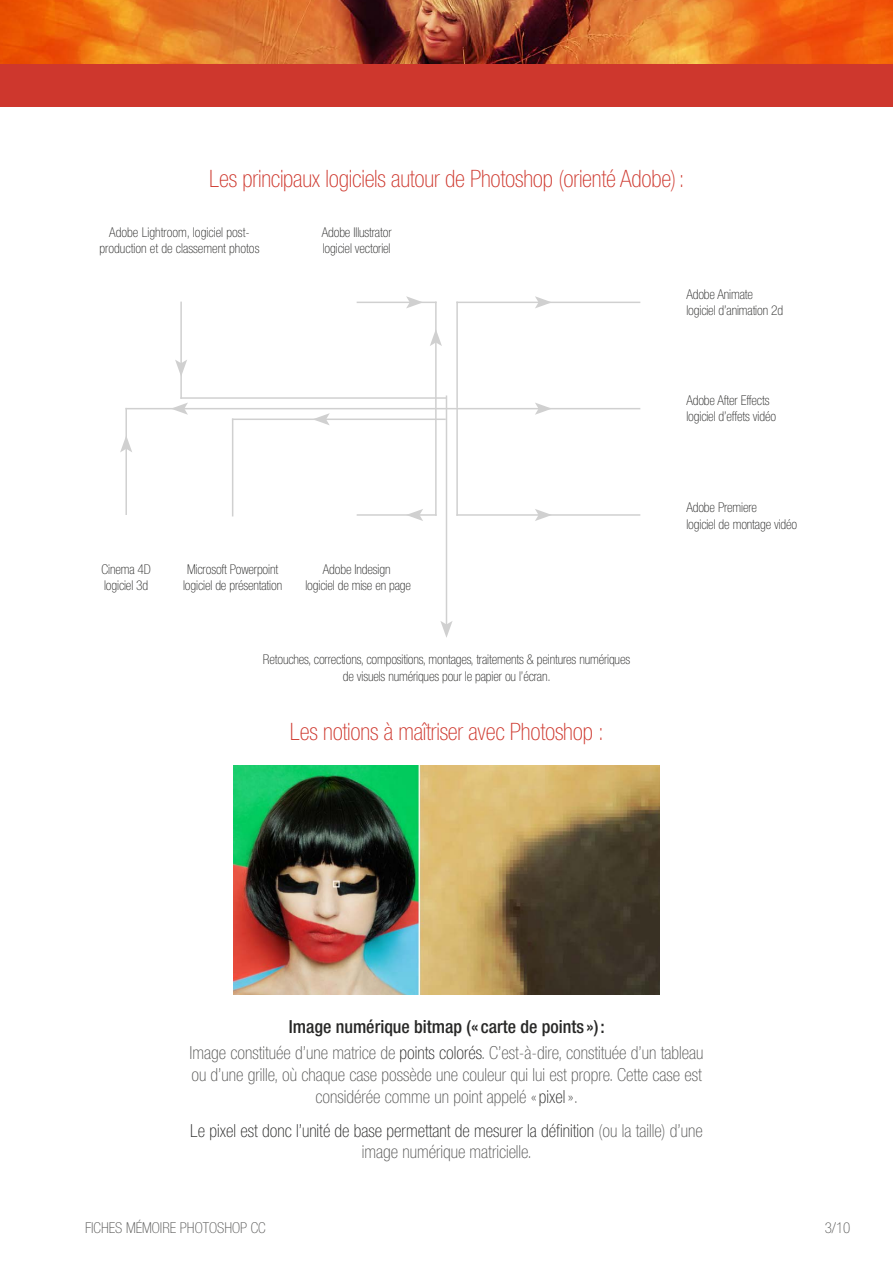
<style>
.page{position:relative;width:893px;height:1263px;background:#fff}
.page>*{position:absolute;margin:0;border:0;box-sizing:border-box;transform-origin:0 0}
.t1{font:100 condensed 24px "Helvetica Neue LT Std";letter-spacing:-.01em;color:#ce372d}
.t2{font:100 condensed 18px/25.8px "Helvetica Neue LT Std";color:#575756;text-align:center}
.t3{font:100 condensed 18px/21.6px "Helvetica Neue LT Std";color:#282827;text-align:center}
.t4{font:100 condensed 15px "Helvetica Neue LT Std";color:#575756}
.t5{font:100 condensed 13.5px/16.2px "Helvetica Neue LT Std";letter-spacing:-.01em;color:#282827}
.s1{font-weight:500;color:#282827}
.s2{color:#282827}
.s3{color:#575756}
</style>
<div class="page">
<div style="left:0;top:64px;width:893px;height:42px;background:#ce372d"></div>
<img style="left:0;top:0;width:893px;height:64px">
<hr style="left:456px;top:302px;width:184px;height:1px;background:#d0d0d0">
<hr style="left:456px;top:514px;width:184px;height:2px;background:#d0d0d0">
<hr style="left:357px;top:514px;width:80px;height:2px;background:#d0d0d0">
<hr style="left:456px;top:302px;width:2px;height:105px;background:#d0d0d0">
<hr style="left:435px;top:302px;width:2px;height:213px;background:#d0d0d0">
<hr style="left:125px;top:409px;width:2px;height:105px;background:#d0d0d0">
<hr style="left:232px;top:418px;width:1px;height:98px;background:#d0d0d0">
<hr style="left:180px;top:302px;width:2px;height:96px;background:#d0d0d0">
<hr style="left:446px;top:408px;width:194px;height:1px;background:#d0d0d0">
<hr style="left:232px;top:418px;width:214px;height:2px;background:#d0d0d0">
<hr style="left:456px;top:408px;width:2px;height:108px;background:#d0d0d0">
<hr style="left:125px;top:408px;width:321px;height:1px;background:#d0d0d0">
<hr style="left:446px;top:395px;width:1px;height:234px;background:#d0d0d0">
<hr style="left:180px;top:397px;width:266px;height:2px;background:#d0d0d0">
<hr style="left:357px;top:302px;width:80px;height:1px;background:#d0d0d0">
<svg style="left:535px;top:296px;width:17px;height:12px"></svg>
<svg style="left:535px;top:509px;width:14px;height:12px"></svg>
<svg style="left:440px;top:621px;width:13px;height:17px"></svg>
<svg style="left:535px;top:403px;width:17px;height:12px"></svg>
<svg style="left:406px;top:296px;width:17px;height:12px"></svg>
<svg style="left:409px;top:509px;width:14px;height:12px"></svg>
<svg style="left:175px;top:360px;width:12px;height:17px"></svg>
<svg style="left:120px;top:435px;width:12px;height:17px"></svg>
<svg style="left:313px;top:413px;width:17px;height:12px"></svg>
<svg style="left:430px;top:329px;width:12px;height:17px"></svg>
<svg style="left:171px;top:403px;width:17px;height:12px"></svg>
<img style="left:234px;top:765px;width:425px;height:229px">
<h1 class="t1" style="left:209px;top:165px;width:477px">Les principaux logiciels autour de Photoshop (orienté Adobe):</h1>
<p class="t5" style="left:99px;top:224px;width:161px;text-align:center">Adobe Lightroom, logiciel post&shy;production et de classement photos</p>
<p class="t5" style="left:322px;top:224px;width:71px">Adobe Illustrator logiciel vectoriel</p>
<p class="t5" style="left:102px;top:561px;width:51px">Cinema 4D logiciel 3d</p>
<p class="t5" style="left:305px;top:561px;width:107px;text-align:center">Adobe Indesign<br>logiciel de mise en page</p>
<p class="t5" style="left:183px;top:561px;width:101px">Microsoft Powerpoint logiciel de présentation</p>
<p class="t5" style="left:263px;top:651px;width:369px;text-align:center">Retouches, corrections, compositions, montages, traitements &amp; peintures numériques de visuels numériques pour le papier ou l’écran.</p>
<h1 class="t1" style="left:290px;top:718px;width:316px">Les notions à maîtriser avec Photoshop :</h1>
<p class="t5" style="left:686px;top:286px;width:98px">Adobe Animate logiciel d’animation 2d</p>
<p class="t5" style="left:686px;top:392px;width:91px">Adobe After Effects logiciel d’effets vidéo</p>
<p class="t5" style="left:686px;top:499px;width:112px">Adobe Premiere<br>logiciel de montage vidéo</p>
<h2 class="t2" style="left:189px;top:1014px;width:516px"><span class="s1">Image numérique bitmap (« carte de points »):<br></span>Image constituée d’une matrice de <span class="s2">points colorés</span>. C’est-à-dire, constituée d’un tableau</h2>
<h2 class="t2" style="left:191px;top:1064px;width:512px;line-height:21.6px">ou d’une grille, où chaque case possède une couleur qui lui est propre. Cette case est considérée comme un point appelé « <span class="s2">pixel</span>».</h2>
<h2 class="t3" style="left:190px;top:1119px;width:514px">Le pixel est donc l’unité de base permettant de mesurer la définition <span class="s3">(ou la taille) d’une image numérique matricielle.</span></h2>
<p class="t4" style="left:85px;top:1219px;width:174px">Fiches mémoire Photoshop CC</p>
<p class="t4" style="left:825px;top:1219px;width:27px">3/10</p>
</div>
